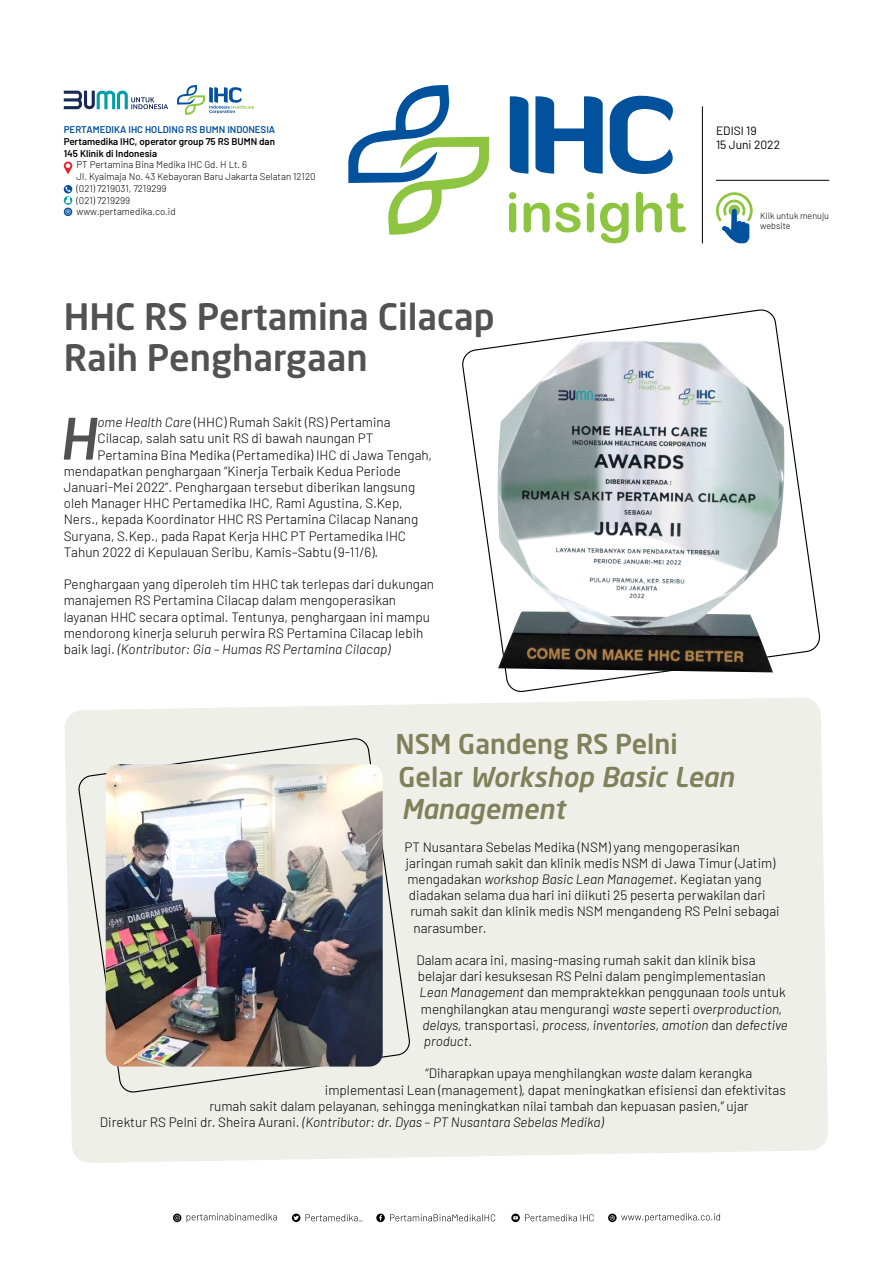
<style>
.page{position:relative;width:893px;height:1263px;background:#fff}
.page>*{position:absolute;margin:0;border:0;box-sizing:border-box;transform-origin:0 0}
.t1{font:italic 600 59.85px "Barlow";color:#525252}
.t2{font:500 36px/40.5px "Neo Sans Std";color:#525252}
.t3{font:italic 500 27px/32.4px "Neo Sans Std";color:#7d825a}
.t4{font:300 13.5px/16.2px "Barlow";color:#000}
.t5{font:italic 300 13.5px "Barlow";color:#000}
.t6{font:12px/14.4px "Barlow";color:#000}
.t7{font:300 9.75px/11.7px "Barlow";color:#000}
.t8{font:600 9.75px/11.7px "Barlow";color:#000}
.t9{font:600 9.75px "Barlow";color:#01519d}
.t10{font:300 9px/10.8px "Barlow";color:#000}
.s1{font-style:italic}
.s2{font-style:normal}
</style>
<div class="page">
<div style="left:65px;top:697px;width:763px;height:466px;background:#efefea"></div>
<svg style="left:608px;top:1213px;width:112px;height:9px"></svg>
<svg style="left:173px;top:1213px;width:8px;height:9px"></svg>
<svg style="left:187px;top:1213px;width:90px;height:9px"></svg>
<svg style="left:376px;top:1213px;width:119px;height:9px"></svg>
<svg style="left:511px;top:1213px;width:83px;height:9px"></svg>
<svg style="left:292px;top:1213px;width:8px;height:9px"></svg>
<svg style="left:306px;top:1214px;width:57px;height:7px"></svg>
<svg style="left:64px;top:185px;width:8px;height:8px"></svg>
<svg style="left:65px;top:187px;width:6px;height:5px"></svg>
<svg style="left:64px;top:198px;width:8px;height:18px"></svg>
<svg style="left:64px;top:162px;width:8px;height:12px"></svg>
<hr style="left:702px;top:106px;width:1px;height:137px;background:#000">
<svg style="left:509px;top:192px;width:177px;height:51px"></svg>
<svg style="left:348px;top:85px;width:142px;height:150px"></svg>
<svg style="left:510px;top:96px;width:18px;height:78px"></svg>
<svg style="left:535px;top:95px;width:138px;height:79px"></svg>
<svg style="left:64px;top:91px;width:104px;height:18px"></svg>
<svg style="left:177px;top:85px;width:77px;height:30px"></svg>
<svg style="left:716px;top:192px;width:37px;height:51px"></svg>
<hr style="left:716px;top:180px;width:113px;height:1px;background:#000">
<svg style="left:462px;top:309px;width:358px;height:383px"></svg>
<img style="left:498px;top:340px;width:287px;height:332px">
<div style="left:78px;top:738px;width:332px;height:355px;background:#efefea"></div>
<img style="left:106px;top:764px;width:277px;height:302px">
<p class="t9" style="left:64px;top:123px;width:213px">PERTAMEDIKA IHC HOLDING RS BUMN INDONESIA</p>
<p class="t8" style="left:64px;top:135px;width:213px">Pertamedika IHC, operator group 75 RS BUMN dan<br>145 Klinik di Indonesia</p>
<p class="t7" style="left:77px;top:158px;width:241px">PT Pertamina Bina Medika IHC Gd. H Lt. 6<br>Jl. Kyaimaja No. 43 Kebayoran Baru Jakarta Selatan 12120 (021) 7219031, 7219299<br>(021) 7219299<br>www.pertamedika.co.id</p>
<h2 class="t2" style="left:64px;top:296px;width:432px">HHC RS Pertamina Cilacap<br>Raih Penghargaan</h2>
<h1 class="t1" style="left:61px;top:394px;width:38px">H</h1>
<p class="t4" style="left:98px;top:413px;width:295px"><span class="s1">ome Health Care</span> (HHC) Rumah Sakit (RS) Pertamina</p>
<p class="t4" style="left:98px;top:429px;width:277px">Cilacap, salah satu unit RS di bawah naungan PT</p>
<p class="t4" style="left:98px;top:446px;width:336px">Pertamina Bina Medika (Pertamedika) IHC di Jawa Tengah,</p>
<p class="t4" style="left:64px;top:462px;width:339px">mendapatkan penghargaan “Kinerja Terbaik Kedua Periode</p>
<p class="t4" style="left:64px;top:478px;width:353px">Januari-Mei 2022”. Penghargaan tersebut diberikan langsung</p>
<p class="t4" style="left:64px;top:494px;width:340px">oleh Manager HHC Pertamedika IHC, Rami Agustina, S.Kep,</p>
<p class="t4" style="left:64px;top:510px;width:356px">Ners., kepada Koordinator HHC RS Pertamina Cilacap Nanang</p>
<p class="t4" style="left:64px;top:527px;width:344px">Suryana, S.Kep., pada Rapat Kerja HHC PT Pertamedika IHC</p>
<p class="t4" style="left:64px;top:543px;width:316px">Tahun 2022 di Kepulauan Seribu, Kamis–Sabtu (9-11/6).</p>
<p class="t4" style="left:64px;top:575px;width:372px">Penghargaan yang diperoleh tim HHC tak terlepas dari dukungan manajemen RS Pertamina Cilacap dalam mengoperasikan layanan HHC secara optimal. Tentunya, penghargaan ini mampu mendorong kinerja seluruh perwira RS Pertamina Cilacap lebih baik lagi. <span class="s1">(Kontributor: Gia – Humas RS Pertamina Cilacap)</span></p>
<p class="t6" style="left:716px;top:122px;width:66px">EDISI 19<br>15 Juni 2022</p>
<p class="t10" style="left:760px;top:209px;width:70px">Klik untuk menuju website</p>
<h3 class="t3" style="left:395px;top:727px;width:340px"><span class="s2">NSM Gandeng RS Pelni<br>Gelar</span> Workshop Basic Lean<br>Management</h3>
<p class="t4" style="left:404px;top:837px;width:337px">PT Nusantara Sebelas Medika (NSM) yang mengoperasikan</p>
<p class="t4" style="left:406px;top:854px;width:371px">jaringan rumah sakit dan klinik medis NSM di Jawa Timur (Jatim)</p>
<p class="t5" style="left:407px;top:869px;width:356px"><span class="s2">mengadakan</span> workshop Basic Lean Managemet<span class="s2">. Kegiatan yang</span></p>
<p class="t4" style="left:409px;top:886px;width:358px">diadakan selama dua hari ini diikuti 25 peserta perwakilan dari</p>
<p class="t4" style="left:410px;top:902px;width:371px">rumah sakit dan klinik medis NSM mengandeng RS Pelni sebagai</p>
<p class="t4" style="left:413px;top:918px;width:75px">narasumber.</p>
<p class="t4" style="left:416px;top:951px;width:341px">Dalam acara ini, masing-masing rumah sakit dan klinik bisa</p>
<p class="t4" style="left:418px;top:967px;width:349px">belajar dari kesuksesan RS Pelni dalam pengimplementasian</p>
<p class="t4" style="left:419px;top:983px;width:368px"><span class="s1">Lean Management</span> dan mempraktekkan penggunaan <span class="s1">tools</span> untuk</p>
<p class="t4" style="left:421px;top:999px;width:363px">menghilangkan atau mengurangi <span class="s1">waste</span> seperti <span class="s1">overproduction,</span></p>
<p class="t5" style="left:422px;top:1015px;width:367px">delays, <span class="s2">transportasi,</span> process, inventories, amotion <span class="s2">dan</span> defective</p>
<p class="t5" style="left:424px;top:1031px;width:50px">product<span class="s2">.</span></p>
<p class="t4" style="left:425px;top:1064px;width:328px">“Diharapkan upaya menghilangkan <span class="s1">waste</span> dalam kerangka</p>
<p class="t4" style="left:325px;top:1080px;width:462px">implementasi Lean (management), dapat meningkatkan efisiensi dan efektivitas</p>
<p class="t4" style="left:209px;top:1097px;width:541px">rumah sakit dalam pelayanan, sehingga meningkatkan nilai tambah dan kepuasan pasien,” ujar</p>
<p class="t5" style="left:100px;top:1112px;width:505px"><span class="s2">Direktur RS Pelni dr. Sheira Aurani.</span> (Kontributor: dr. Dyas – PT Nusantara Sebelas Medika)</p>
</div>
